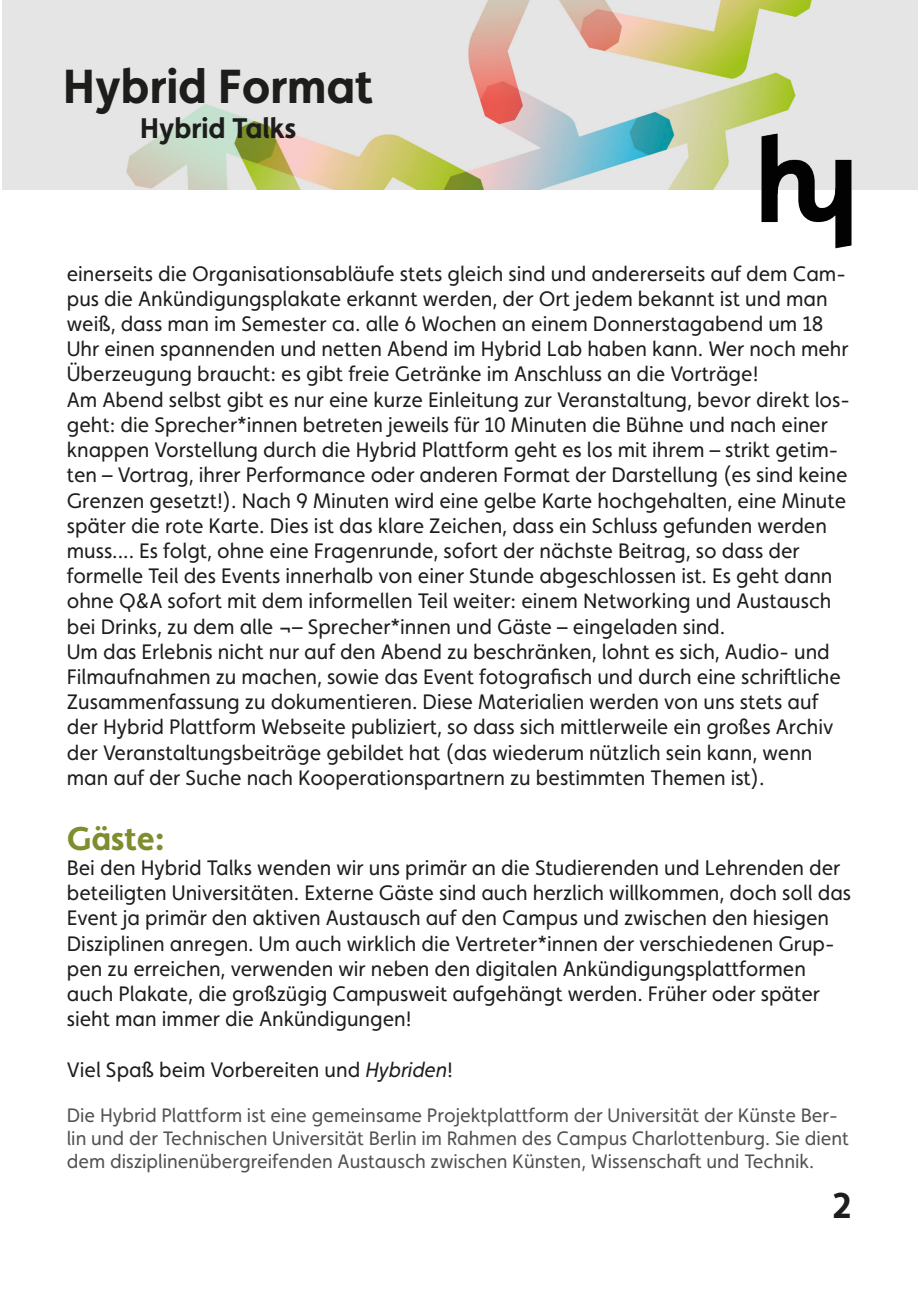
<style>
.page{position:relative;width:919px;height:1289px;background:#fff}
.page>*{position:absolute;margin:0;border:0;box-sizing:border-box;transform-origin:0 0}
.t1{font:700 48px "Faricy New";color:#1d1d1b}
.t2{font:700 36px "Faricy New";color:#1d1d1b}
.t3{font:700 33px "Faricy New";color:#808d2e}
.t4{font:700 28.5px "Faricy New";color:#1d1d1b}
.Fließtext{font:21px/25.2px "Faricy New";color:#1d1d1b}
.Fließtext-2{font:19.5px/23.4px "Faricy New";color:#525251}
.s1{font-style:italic}
</style>
<div class="page">
<img style="left:3px;top:0;width:914px;height:189px">
<img style="left:750px;top:129px;width:115px;height:120px">
<p class="t1" style="left:63px;top:57px;width:311px">Hybrid Format</p>
<p class="t4" style="left:140px;top:111px;width:157px">Hybrid Talks</p>
<p class="Fließtext" style="left:67px;top:261px;width:783px">einerseits die Organisationsabläufe stets gleich sind und andererseits auf dem Cam&shy;pus die Ankündigungsplakate erkannt werden, der Ort jedem bekannt ist und man weiß, dass man im Semester ca. alle 6 Wochen an einem Donnerstagabend um 18<br>Uhr einen spannenden und netten Abend im Hybrid Lab haben kann. Wer noch mehr Überzeugung braucht: es gibt freie Getränke im Anschluss an die Vorträge!</p>
<p class="Fließtext" style="left:67px;top:387px;width:784px">Am Abend selbst gibt es nur eine kurze Einleitung zur Veranstaltung, bevor direkt los&shy;geht: die Sprecher*innen betreten jeweils für 10 Minuten die Bühne und nach einer knappen Vorstellung durch die Hybrid Plattform geht es los mit ihrem – strikt getim&shy;ten – Vortrag, ihrer Performance oder anderen Format der Darstellung (es sind keine Grenzen gesetzt!). Nach 9 Minuten wird eine gelbe Karte hochgehalten, eine Minute später die rote Karte. Dies ist das klare Zeichen, dass ein Schluss gefunden werden muss.... Es folgt, ohne eine Fragenrunde, sofort der nächste Beitrag, so dass der formelle Teil des Events innerhalb von einer Stunde abgeschlossen ist. Es geht dann ohne Q&amp;A sofort mit dem informellen Teil weiter: einem Networking und Austausch bei Drinks, zu dem alle ¬– Sprecher*innen und Gäste – eingeladen sind.</p>
<p class="Fließtext" style="left:67px;top:639px;width:775px">Um das Erlebnis nicht nur auf den Abend zu beschränken, lohnt es sich, Audio- und Filmaufnahmen zu machen, sowie das Event fotografisch und durch eine schriftliche Zusammenfassung zu dokumentieren. Diese Materialien werden von uns stets auf der Hybrid Plattform Webseite publiziert, so dass sich mittlerweile ein großes Archiv der Veranstaltungsbeiträge gebildet hat (das wiederum nützlich sein kann, wenn man auf der Suche nach Kooperationspartnern zu bestimmten Themen ist).</p>
<p class="t3" style="left:67px;top:818px;width:100px">Gäste:</p>
<p class="Fließtext" style="left:67px;top:855px;width:785px">Bei den Hybrid Talks wenden wir uns primär an die Studierenden und Lehrenden der beteiligten Universitäten. Externe Gäste sind auch herzlich willkommen, doch soll das Event ja primär den aktiven Austausch auf den Campus und zwischen den hiesigen Disziplinen anregen. Um auch wirklich die Vertreter*innen der verschiedenen Grup&shy;pen zu erreichen, verwenden wir neben den digitalen Ankündigungsplattformen auch Plakate, die großzügig Campusweit aufgehängt werden. Früher oder später sieht man immer die Ankündigungen!</p>
<p class="Fließtext" style="left:67px;top:1056px;width:387px">Viel Spaß beim Vorbereiten und <span class="s1">Hybriden</span>!</p>
<p class="Fließtext-2" style="left:67px;top:1103px;width:783px">Die Hybrid Plattform ist eine gemeinsame Projektplattform der Universität der Künste Ber&shy;lin und der Technischen Universität Berlin im Rahmen des Campus Charlottenburg. Sie dient dem disziplinenübergreifenden Austausch zwischen Künsten, Wissenschaft und Technik.</p>
<p class="t2" style="left:832px;top:1183px;width:21px">2</p>
</div>
